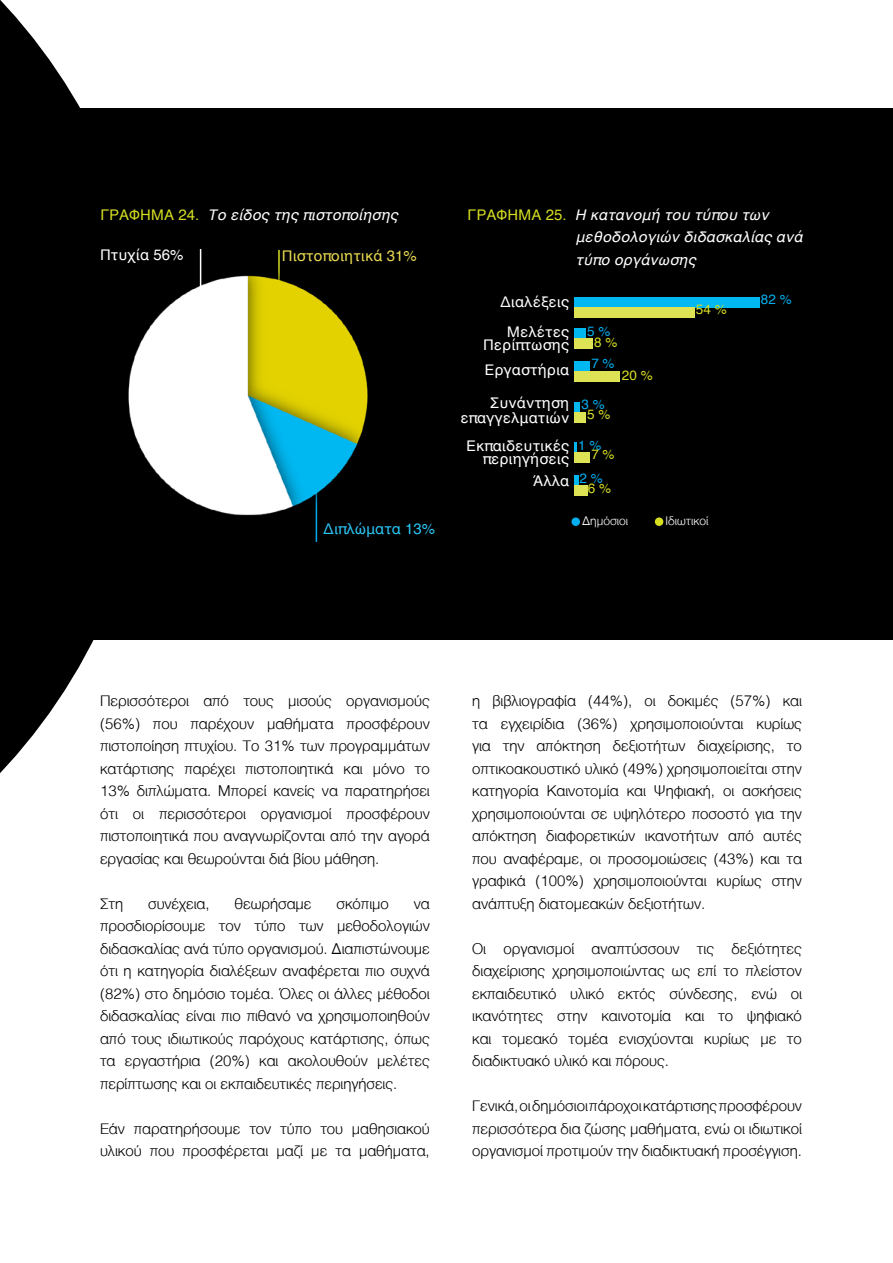
<style>
.page{position:relative;width:893px;height:1263px;background:#fff}
.page>*{position:absolute;margin:0;border:0;box-sizing:border-box;transform-origin:0 0}
.t1{font:300 15px/22.5px "Helvetica";color:#000;text-align:justify}
.t2{font:italic 15px/22.5px "Helvetica";color:#fff}
.t3{font:15px/13.5px "Helvetica";color:#fff;text-align:right}
.t4{font:15px "Helvetica";color:#eada52}
.t5{font:15px "Helvetica";color:#2bc5f4}
.t6{font:13.5px "Helvetica";color:#d7df23}
.t7{font:13.5px "Helvetica";color:#00aeef}
.t8{font:300 12px "Helvetica";color:#fff}
.s1{font-style:normal;color:#d7df23}
</style>
<div class="page">
<div style="left:0;top:108px;width:893px;height:532px;background:#000"></div>
<svg style="left:0;top:0;width:94px;height:773px"></svg>
<hr style="left:278px;top:250px;width:2px;height:63px;background:#d7df23">
<hr style="left:316px;top:473px;width:1px;height:69px;background:#00aeef">
<img style="left:128px;top:259px;width:240px;height:263px">
<hr style="left:200px;top:249px;width:1px;height:126px;background:#fff">
<div style="left:574px;top:297px;width:185px;height:11px;background:#00b8f1"></div>
<div style="left:574px;top:329px;width:11px;height:10px;background:#00b8f1"></div>
<div style="left:574px;top:402px;width:6px;height:10px;background:#00b8f1"></div>
<svg style="left:574px;top:442px;width:3px;height:11px"></svg>
<div style="left:574px;top:361px;width:15px;height:10px;background:#00b8f1"></div>
<hr style="left:574px;top:476px;width:4px;height:10px;background:#00b8f1">
<div style="left:574px;top:308px;width:120px;height:10px;background:#dde354"></div>
<div style="left:574px;top:339px;width:18px;height:10px;background:#dde354"></div>
<div style="left:574px;top:412px;width:11px;height:10px;background:#dde354"></div>
<div style="left:574px;top:453px;width:15px;height:10px;background:#dde354"></div>
<div style="left:574px;top:371px;width:46px;height:11px;background:#dde354"></div>
<div style="left:574px;top:486px;width:13px;height:10px;background:#dde354"></div>
<div style="left:571px;top:517px;width:9px;height:9px;background:#00aeef;border-radius:50%"></div>
<div style="left:655px;top:517px;width:8px;height:9px;background:#d7df23;border-radius:50%"></div>
<p class="t2" style="left:100px;top:203px;width:300px"><span class="s1">ΓΡΑΦΗΜΑ 24.</span> Το είδος της πιστοποίησης</p>
<p class="t4" style="left:282px;top:244px;width:136px">Πιστοποιητικά 31%</p>
<p class="t3" style="left:100px;top:249px;width:85px">Πτυχία 56%</p>
<p class="t5" style="left:323px;top:517px;width:114px">Διπλώματα 13%</p>
<p class="t2" style="left:575px;top:203px;width:229px;text-indent:-108px"><span class="s1">ΓΡΑΦΗΜΑ 25.</span> Η κατανομή του τύπου των μεθοδολογιών διδασκαλίας ανά τύπο οργάνωσης</p>
<p class="t3" style="left:500px;top:295px;width:71px">Διαλέξεις</p>
<p class="t7" style="left:761px;top:289px;width:32px">82 %</p>
<p class="t6" style="left:696px;top:299px;width:32px">54 %</p>
<p class="t3" style="left:483px;top:325px;width:88px">Μελέτες<br>Περίπτωσης</p>
<p class="t7" style="left:587px;top:320px;width:25px">5 %</p>
<p class="t6" style="left:594px;top:332px;width:25px">8 %</p>
<p class="t3" style="left:484px;top:364px;width:87px">Εργαστήρια</p>
<p class="t7" style="left:591px;top:353px;width:25px">7 %</p>
<p class="t6" style="left:622px;top:364px;width:32px">20 %</p>
<p class="t3" style="left:460px;top:396px;width:110px;line-height:15px">Συνάντηση επαγγελματιών</p>
<p class="t3" style="left:466px;top:439px;width:105px">Εκπαιδευτικές περιηγήσεις</p>
<p class="t7" style="left:582px;top:394px;width:25px">3 %</p>
<p class="t7" style="left:578px;top:434px;width:25px">1 %</p>
<p class="t6" style="left:587px;top:404px;width:25px">5 %</p>
<p class="t6" style="left:591px;top:444px;width:25px">7 %</p>
<p class="t3" style="left:533px;top:475px;width:38px">Άλλα</p>
<p class="t7" style="left:580px;top:467px;width:25px">2 %</p>
<p class="t6" style="left:588px;top:477px;width:25px">6 %</p>
<p class="t8" style="left:582px;top:510px;width:47px">Δημόσιοι</p>
<p class="t8" style="left:665px;top:510px;width:44px">Ιδιωτικοί</p>
<p class="t1" style="left:100px;top:688px;width:331px">Περισσότεροι από τους μισούς οργανισμούς (56%) που παρέχουν μαθήματα προσφέρουν πιστοποίηση πτυχίου. Το 31% των προγραμμάτων κατάρτισης παρέχει πιστοποιητικά και μόνο το 13% διπλώματα. Μπορεί κανείς να παρατηρήσει ότι οι περισσότεροι οργανισμοί προσφέρουν πιστοποιητικά που αναγνωρίζονται από την αγορά εργασίας και θεωρούνται διά βίου μάθηση.</p>
<p class="t1" style="left:100px;top:891px;width:25px">Στη</p>
<p class="t1" style="left:148px;top:891px;width:63px">συνέχεια,</p>
<p class="t1" style="left:235px;top:891px;width:78px">θεωρήσαμε</p>
<p class="t1" style="left:337px;top:891px;width:54px">σκόπιμο</p>
<p class="t1" style="left:100px;top:891px;width:331px;text-indent:314px">να προσδιορίσουμε τον τύπο των μεθοδολογιών διδασκαλίας ανά τύπο οργανισμού. Διαπιστώνουμε ότι η κατηγορία διαλέξεων αναφέρεται πιο συχνά (82%) στο δημόσιο τομέα. Όλες οι άλλες μέθοδοι διδασκαλίας είναι πιο πιθανό να χρησιμοποιηθούν από τους ιδιωτικούς παρόχους κατάρτισης, όπως τα εργαστήρια (20%) και ακολουθούν μελέτες περίπτωσης και οι εκπαιδευτικές περιηγήσεις.</p>
<p class="t1" style="left:100px;top:1116px;width:331px">Εάν παρατηρήσουμε τον τύπο του μαθησιακού υλικού που προσφέρεται μαζί με τα μαθήματα,</p>
<p class="t1" style="left:472px;top:688px;width:331px">η βιβλιογραφία (44%), οι δοκιμές (57%) και τα εγχειρίδια (36%) χρησιμοποιούνται κυρίως για την απόκτηση δεξιοτήτων διαχείρισης, το οπτικοακουστικό υλικό (49%) χρησιμοποιείται στην κατηγορία Καινοτομία και Ψηφιακή, οι ασκήσεις χρησιμοποιούνται σε υψηλότερο ποσοστό για την απόκτηση διαφορετικών ικανοτήτων από αυτές που αναφέραμε, οι προσομοιώσεις (43%) και τα γραφικά (100%) χρησιμοποιούνται κυρίως στην ανάπτυξη διατομεακών δεξιοτήτων.</p>
<p class="t1" style="left:472px;top:936px;width:331px">Οι οργανισμοί αναπτύσσουν τις δεξιότητες διαχείρισης χρησιμοποιώντας ως επί το πλείστον εκπαιδευτικό υλικό εκτός σύνδεσης, ενώ οι ικανότητες στην καινοτομία και το ψηφιακό και τομεακό τομέα ενισχύονται κυρίως με το διαδικτυακό υλικό και πόρους.</p>
<p class="t1" style="left:472px;top:1093px;width:331px">Γενικά, οι δημόσιοι πάροχοι κατάρτισης προσφέρουν περισσότερα δια ζώσης μαθήματα, ενώ οι ιδιωτικοί οργανισμοί προτιμούν την διαδικτυακή προσέγγιση.</p>
</div>
